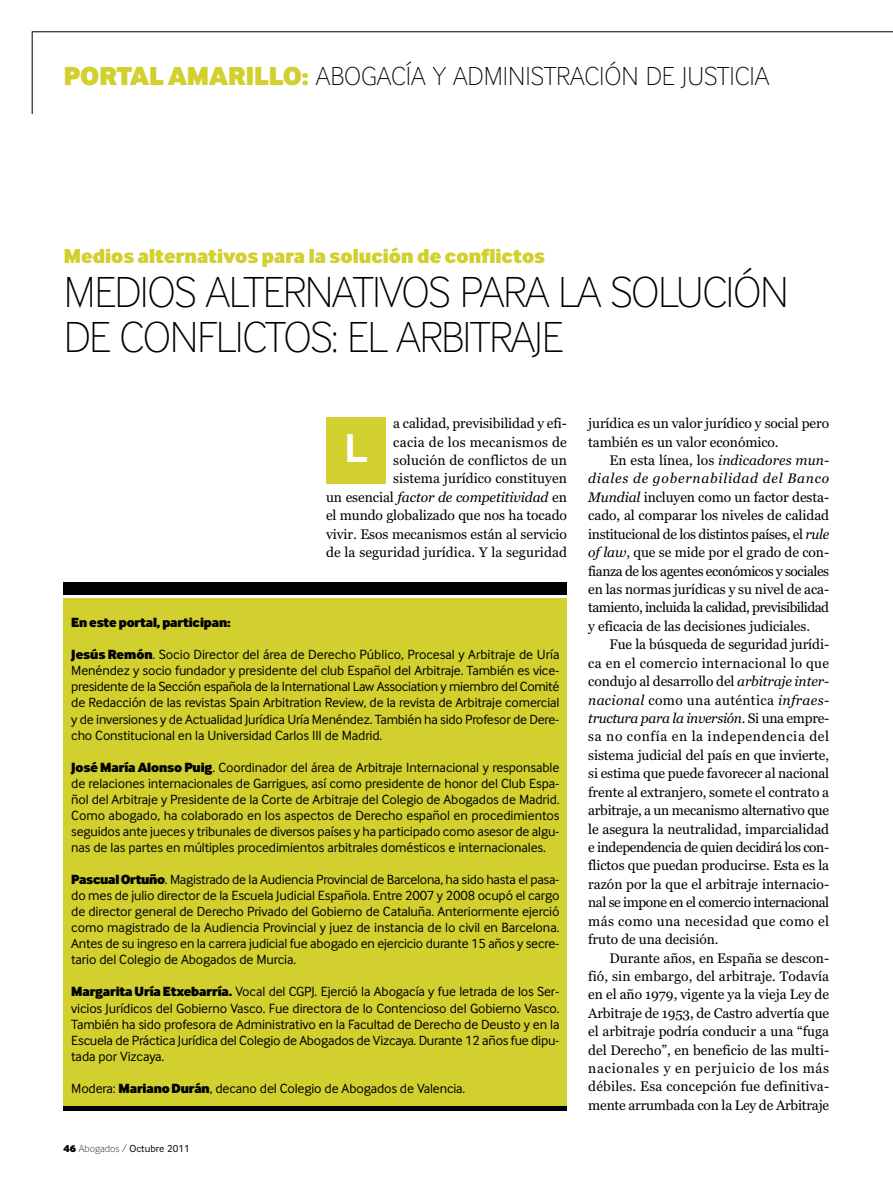
<style>
.page{position:relative;width:893px;height:1191px;background:#fff}
.page>*{position:absolute;margin:0;border:0;box-sizing:border-box;transform-origin:0 0}
.t1{font:45px/45px "Inter Face Da Ma Th";letter-spacing:-.03em;color:#000}
.t2{font:700 41.85px "Inter Face Da Ma";color:#fff}
.t3{font:27px "Inter Face Da Ma Th";color:#000}
.t4{font:700 21px "Inter Face Da Ma Th";color:#d1d02e}
.t5{font:13.8px/16px "Inter Face Da Ma";letter-spacing:-.01em;color:#000;text-align:justify}
.t6{font:13.8px/18.5px "Georgia";letter-spacing:-.005em;color:#000;text-align:justify}
.t7{font:700 13.8px "Inter Face Da Ma Th";letter-spacing:-.01em;color:#000}
.t8{font:10.5px "Inter Face Da Ma";color:#000}
.s1{font-weight:700;color:#d1d02e}
.s2{font-style:italic}
.s3{font-family:"Inter Face Da Ma Th";font-weight:700}
.s4{font-family:"Inter Face Da Ma Th"}
</style>
<div class="page">
<hr style="left:32px;top:31px;width:1px;height:83px;background:#000">
<hr style="left:32px;top:32px;width:861px;height:1px;background:#000">
<div style="left:326px;top:417px;width:60px;height:66px;background:#d1d02e"></div>
<div style="left:64px;top:598px;width:503px;height:510px;background:#d1d02e"></div>
<div style="left:64px;top:582px;width:503px;height:13px;background:#000"></div>
<hr style="left:64px;top:1106px;width:503px;height:4px;background:#000">
<h3 class="t3" style="left:64px;top:67px;width:707px"><span class="s1">PORTAL AMARILLO:</span> ABOGACÍA Y ADMINISTRACIÓN DE JUSTICIA</h3>
<h3 class="t4" style="left:64px;top:249px;width:483px">Medios alternativos para la solución de conflictos</h3>
<h1 class="t1" style="left:64px;top:274px;width:727px">MEDIOS ALTERNATIVOS PARA LA SOLUCIÓN<br>DE CONFLICTOS: EL ARBITRAJE</h1>
<p class="t6" style="left:326px;top:414px;width:242px;text-align:right">a calidad, previsibilidad y efi-<br>cacia de los mecanismos de<br>solución de conflictos de un<br>sistema jurídico constituyen<br>un esencial <span class="s2">factor de competitividad</span> en el mundo globalizado que nos ha tocado vivir. Esos mecanismos están al servicio de la seguridad jurídica. Y la seguridad</p>
<p class="t6" style="left:588px;top:414px;width:242px">jurídica es un valor jurídico y social pero también es un valor económico.</p>
<h2 class="t2" style="left:344px;top:431px;width:25px">L</h2>
<p class="t6" style="left:588px;top:451px;width:242px;text-indent:21px">En esta línea, los <span class="s2">indicadores mun&shy;diales de gobernabilidad del Banco Mundial</span> incluyen como un factor desta&shy;cado, al comparar los niveles de calidad institucional de los distintos países, el <span class="s2">rule of law</span>, que se mide por el grado de con&shy;fianza de los agentes económicos y sociales en las normas jurídicas y su nivel de aca&shy;tamiento, incluida la calidad, previsibilidad y eficacia de las decisiones judiciales.</p>
<p class="t6" style="left:588px;top:635px;width:242px;text-indent:21px">Fue la búsqueda de seguridad jurídi&shy;ca en el comercio internacional lo que condujo al desarrollo del <span class="s2">arbitraje inter&shy;nacional</span> como una auténtica <span class="s2">infraes&shy;tructura para la inversión.</span> Si una empre&shy;sa no confía en la independencia del sistema judicial del país en que invierte, si estima que puede favorecer al nacional frente al extranjero, somete el contrato a arbitraje, a un mecanismo alternativo que le asegura la neutralidad, imparcialidad e independencia de quien decidirá los con&shy;flictos que puedan producirse. Esta es la razón por la que el arbitraje internacio&shy;nal se impone en el comercio internacional más como una necesidad que como el fruto de una decisión.</p>
<p class="t6" style="left:588px;top:948px;width:242px;text-indent:21px">Durante años, en España se descon&shy;fió, sin embargo, del arbitraje. Todavía en el año 1979, vigente ya la vieja Ley de Arbitraje de 1953, de Castro advertía que el arbitraje podría conducir a una “fuga del Derecho”, en beneficio de las multi&shy;nacionales y en perjuicio de los más débiles. Esa concepción fue definitiva&shy;mente arrumbada con la Ley de Arbitraje</p>
<p class="t7" style="left:71px;top:618px;width:161px">Enesteportal,participan:</p>
<p class="t5" style="left:71px;top:648px;width:490px"><span class="s3">Jesús Remón</span>. Socio Director del área de Derecho Público, Procesal y Arbitraje de Uría Menéndez y socio fundador y presidente del club Español del Arbitraje. También es vice&shy;presidente de la Sección española de la International Law Association y miembro del Comité de Redacción de las revistas Spain Arbitration Review, de la revista de Arbitraje comercial y de inversiones y de Actualidad Jurídica Uría Menéndez. También ha sido Profesor de Dere&shy;cho Constitucional en la Universidad Carlos III de Madrid.</p>
<p class="t5" style="left:71px;top:760px;width:490px"><span class="s3">José María Alonso Puig</span>. Coordinador del área de Arbitraje Internacional y responsable de relaciones internacionales de Garrigues, así como presidente de honor del Club Espa&shy;ñol del Arbitraje y Presidente de la Corte de Arbitraje del Colegio de Abogados de Madrid.<br>Como abogado, ha colaborado en los aspectos de Derecho español en procedimientos seguidos ante jueces y tribunales de diversos países y ha participado como asesor de algu&shy;nas de las partes en múltiples procedimientos arbitrales domésticos e internacionales.</p>
<p class="t5" style="left:71px;top:872px;width:490px"><span class="s3">PascualOrtuño</span>. Magistrado de la Audiencia Provincial de Barcelona, ha sido hasta el pasa&shy;do mes de julio director de la Escuela Judicial Española. Entre 2007 y 2008 ocupó el cargo de director general de Derecho Privado del Gobierno de Cataluña. Anteriormente ejerció como magistrado de la Audiencia Provincial y juez de instancia de lo civil en Barcelona.<br>Antes de su ingreso en la carrera judicial fue abogado en ejercicio durante 15 años y secre&shy;tario del Colegio de Abogados de Murcia.</p>
<p class="t5" style="left:71px;top:985px;width:490px"><span class="s3">Margarita Uría Etxebarría.</span> Vocal del CGPJ. Ejerció la Abogacía y fue letrada de los Ser&shy;vicios Jurídicos del Gobierno Vasco. Fue directora de lo Contencioso del Gobierno Vasco.<br>También ha sido profesora de Administrativo en la Facultad de Derecho de Deusto y en la Escuela de Práctica Jurídica del Colegio de Abogados de Vizcaya. Durante 12 años fue dipu&shy;tada por Vizcaya.</p>
<p class="t5" style="left:71px;top:1081px;width:396px">Modera: <span class="s3">MarianoDurán</span>, decano del Colegio de Abogados de Valencia.</p>
<p class="t8" style="left:64px;top:1145px;width:128px"><span class="s3">46</span> <span class="s4">Abogados /</span> Octubre 2011</p>
</div>
